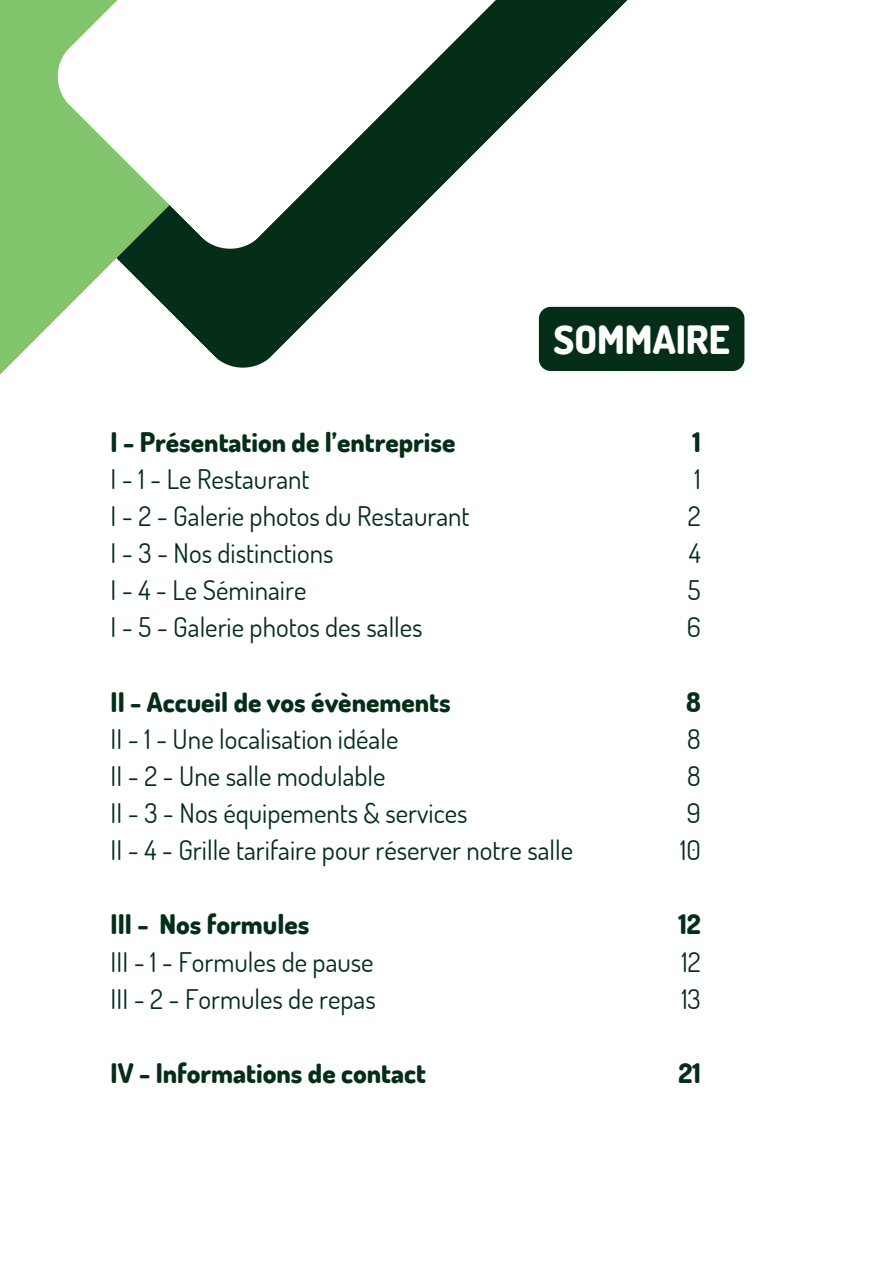
<style>
.page{position:relative;width:894px;height:1264px;background:#fff}
.page>*{position:absolute;margin:0;border:0;box-sizing:border-box;transform-origin:0 0}
.t1{font:800 39px "Dosis";color:#fff}
.t2{font:27px "Dosis";color:#052e18}
.t3{font:800 27px "Dosis";color:#052e18}
</style>
<div class="page">
<svg style="left:0;top:0;width:379px;height:375px"></svg>
<svg style="left:58px;top:0;width:570px;height:249px"></svg>
<div style="left:538px;top:307px;width:206px;height:64px;background:#052e18"></div>
<p class="t3" style="left:111px;top:424px;width:346px">I - Présentation de l’entreprise</p>
<p class="t2" style="left:111px;top:461px;width:200px">I - 1 - Le Restaurant</p>
<p class="t2" style="left:111px;top:498px;width:360px">I - 2 - Galerie photos du Restaurant</p>
<p class="t2" style="left:111px;top:535px;width:224px">I - 3 - Nos distinctions</p>
<p class="t2" style="left:111px;top:572px;width:197px">I - 4 - Le Séminaire</p>
<p class="t2" style="left:111px;top:609px;width:313px">I - 5 - Galerie photos des salles</p>
<h1 class="t1" style="left:553px;top:313px;width:178px">SOMMAIRE</h1>
<p class="t3" style="left:692px;top:424px;width:10px">1</p>
<p class="t2" style="left:694px;top:461px;width:8px">1</p>
<p class="t2" style="left:687px;top:498px;width:14px">2</p>
<p class="t2" style="left:688px;top:535px;width:13px">4</p>
<p class="t2" style="left:687px;top:572px;width:14px">5</p>
<p class="t2" style="left:686px;top:609px;width:15px">6</p>
<p class="t3" style="left:111px;top:684px;width:341px">II - Accueil de vos évènements</p>
<p class="t2" style="left:111px;top:721px;width:289px">II - 1 - Une localisation idéale</p>
<p class="t2" style="left:111px;top:758px;width:276px">II - 2 - Une salle modulable</p>
<p class="t2" style="left:111px;top:795px;width:358px">II - 3 - Nos équipements &amp; services</p>
<p class="t2" style="left:111px;top:832px;width:464px">II - 4 - Grille tarifaire pour réserver notre salle</p>
<p class="t3" style="left:111px;top:906px;width:200px">III - Nos formules</p>
<p class="t2" style="left:111px;top:943px;width:264px">III - 1 - Formules de pause</p>
<p class="t2" style="left:111px;top:981px;width:266px">III - 2 - Formules de repas</p>
<h2 class="t3" style="left:111px;top:1055px;width:317px">IV - Informations de contact</h2>
<p class="t3" style="left:685px;top:684px;width:16px">8</p>
<p class="t2" style="left:687px;top:721px;width:15px">8</p>
<p class="t2" style="left:687px;top:758px;width:15px">8</p>
<p class="t2" style="left:686px;top:795px;width:15px">9</p>
<p class="t2" style="left:680px;top:832px;width:22px">10</p>
<p class="t3" style="left:678px;top:906px;width:24px">12</p>
<p class="t2" style="left:681px;top:943px;width:21px">12</p>
<p class="t2" style="left:681px;top:981px;width:21px">13</p>
<h2 class="t3" style="left:678px;top:1055px;width:24px">21</h2>
</div>
